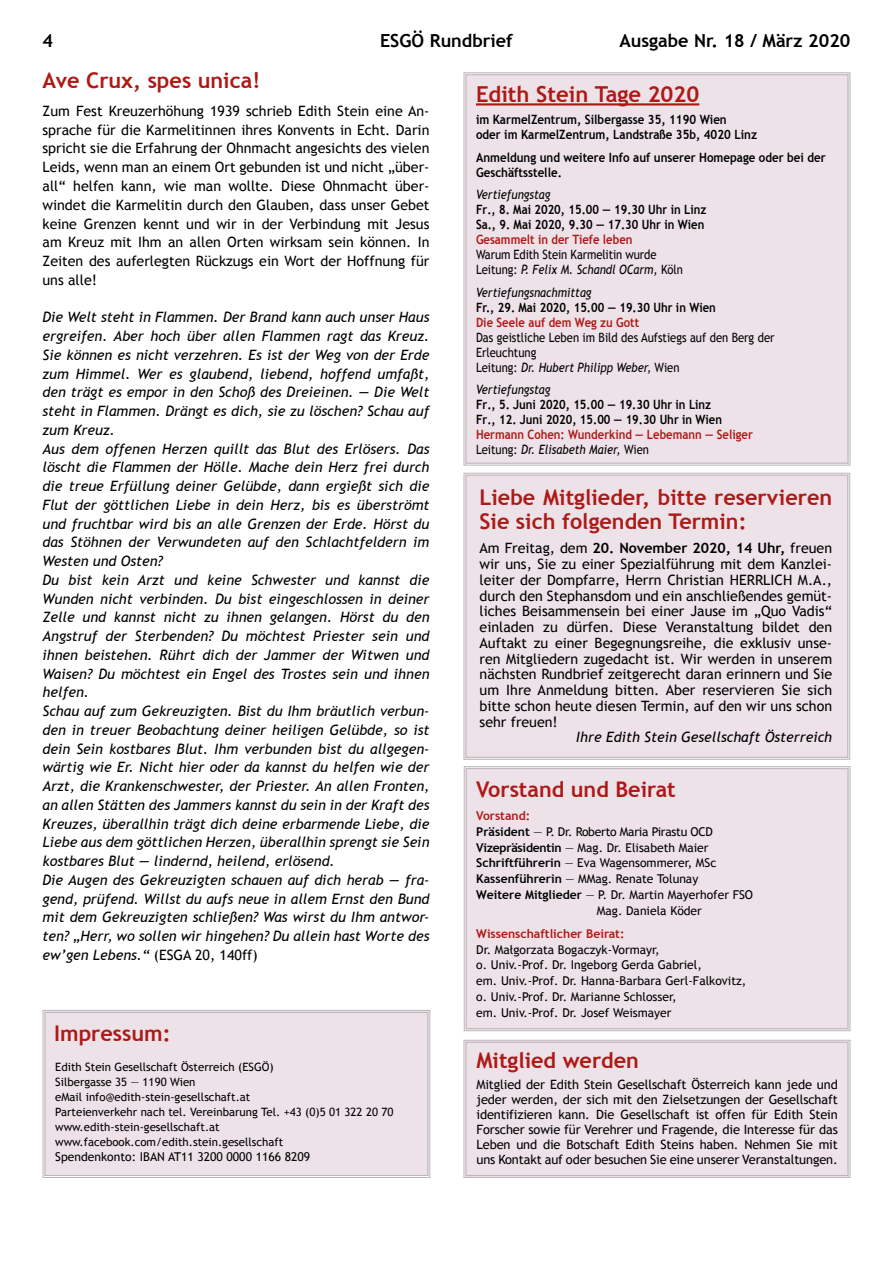
<style>
.page{position:relative;width:893px;height:1263px;background:#fff}
.page>*{position:absolute;margin:0;border:0;box-sizing:border-box;transform-origin:0 0}
.t1{font:700 22.05px "Trebuchet MS";color:#ae1916}
.t2{font:700 21.6px/24px "Trebuchet MS";color:#ae1916}
.t3{font:700 18px "Trebuchet MS";color:#000}
.t4{font:italic 14.25px/18.8px "Trebuchet MS";color:#000}
.t5{font:14.25px/15.8px "Trebuchet MS";color:#000;text-align:justify}
.t6{font:12.9px/15px "Trebuchet MS";letter-spacing:-.01em;color:#000;text-align:justify}
.t7{font:700 12.9px/15px "Trebuchet MS";color:#000;scale:.88 1}
.t8{font:12.9px/15px "Trebuchet MS";letter-spacing:-.01em;color:#000;scale:.88 1}
.t9{font:700 12.9px/15px "Trebuchet MS";color:#000;scale:.9 1}
.t10{font:700 12.9px/15px "Trebuchet MS";color:#ae1916;scale:.88 1}
.t11{font:italic 12.9px "Trebuchet MS";color:#000;scale:.88 1}
.t12{font:12.15px/15.8px "Trebuchet MS";color:#000}
.t13{font:12.15px "Trebuchet MS";letter-spacing:-.02em;color:#000}
.t14{font:700 12.15px "Trebuchet MS";color:#ae1916}
.t15{font:11.55px/15px "Trebuchet MS";color:#000}
.s1{font-style:italic}
.s2{font-weight:400;color:#000}
.s3{font-weight:400;font-style:italic;color:#000}
.s4{font-style:normal}
.s5{font-weight:700}
</style>
<div class="page">
<svg style="left:463px;top:472px;width:388px;height:288px;background:#dbd7d9"></svg>
<div style="left:465px;top:474px;width:384px;height:284px;background:#ede2e8"></div>
<svg style="left:463px;top:72px;width:388px;height:394px;background:#dbd6d9"></svg>
<div style="left:465px;top:74px;width:384px;height:390px;background:#ede2e8"></div>
<hr style="left:476px;top:103px;width:223px;height:2px;background:#ae1916">
<svg style="left:463px;top:766px;width:388px;height:266px;background:#dbd7d9"></svg>
<div style="left:465px;top:768px;width:384px;height:262px;background:#ede2e8"></div>
<div style="left:463px;top:1039px;width:388px;height:139px;background:#ede2e8"></div>
<div style="left:465px;top:1042px;width:383px;height:134px;border:1px solid #bbb3b7"></div>
<div style="left:42px;top:1010px;width:389px;height:168px;background:#ede2e8"></div>
<div style="left:45px;top:1012px;width:383px;height:164px;border:1px solid #bbb3b7"></div>
<p class="t3" style="left:43px;top:30px;width:12px">4</p>
<p class="t3" style="left:380px;top:30px;width:134px">ESGÖ Rundbrief</p>
<p class="t3" style="left:619px;top:30px;width:233px">Ausgabe Nr. 18 / März 2020</p>
<h1 class="t1" style="left:476px;top:80px;width:225px">Edith Stein Tage 2020</h1>
<p class="t9" style="left:476px;top:112px;width:314px">im KarmelZentrum, Silbergasse 35, 1190 Wien<br>oder im KarmelZentrum, Landstraße 35b, 4020 Linz</p>
<p class="t9" style="left:476px;top:150px;width:390px">Anmeldung und weitere Info auf unserer Homepage oder bei der<br>Geschäftsstelle.</p>
<p class="t11" style="left:476px;top:187px;width:86px">Vertiefungstag</p>
<p class="t7" style="left:476px;top:202px;width:263px">Fr., 8. Mai 2020, 15.00 — 19.30 Uhr in Linz<br>Sa., 9. Mai 2020, 9.30 — 17.30 Uhr in Wien</p>
<p class="t10" style="left:476px;top:232px;width:179px">Gesammelt in der Tiefe leben</p>
<p class="t8" style="left:476px;top:247px;width:237px">Warum Edith Stein Karmelitin wurde<br>Leitung: <span class="s1">P. Felix M. Schandl OCarm,</span> Köln</p>
<p class="t11" style="left:476px;top:284px;width:133px">Vertiefungsnachmittag</p>
<p class="t7" style="left:476px;top:300px;width:274px">Fr., 29. Mai 2020, 15.00 — 19.30 Uhr in Wien</p>
<p class="t10" style="left:476px;top:315px;width:187px">Die Seele auf dem Weg zu Gott</p>
<p class="t8" style="left:476px;top:330px;width:341px">Das geistliche Leben im Bild des Aufstiegs auf den Berg der<br>Erleuchtung<br>Leitung: <span class="s1">Dr. Hubert Philipp Weber,</span> Wien</p>
<p class="t11" style="left:476px;top:382px;width:86px">Vertiefungstag</p>
<p class="t7" style="left:476px;top:397px;width:281px">Fr., 5. Juni 2020, 15.00 — 19.30 Uhr in Linz<br>Fr., 12. Juni 2020, 15.00 — 19.30 Uhr in Wien</p>
<p class="t10" style="left:476px;top:427px;width:316px">Hermann Cohen: Wunderkind — Lebemann — Seliger<br><span class="s2">Leitung:</span> <span class="s3">Dr. Elisabeth Maier,</span> <span class="s2">Wien</span></p>
<h2 class="t2" style="left:43px;top:69px;width:219px">Ave Crux, spes unica!</h2>
<p class="t5" style="left:43px;top:102px;width:388px;line-height:18.8px">Zum Fest Kreuzerhöhung 1939 schrieb Edith Stein eine An&shy;sprache für die Karmelitinnen ihres Konvents in Echt. Darin spricht sie die Erfahrung der Ohnmacht angesichts des vielen Leids, wenn man an einem Ort gebunden ist und nicht „über&shy;all“ helfen kann, wie man wollte. Diese Ohnmacht über&shy;windet die Karmelitin durch den Glauben, dass unser Gebet keine Grenzen kennt und wir in der Verbindung mit Jesus am Kreuz mit Ihm an allen Orten wirksam sein können. In Zeiten des auferlegten Rückzugs ein Wort der Hoffnung für uns alle!</p>
<p class="t4" style="left:43px;top:308px;width:388px">Die Welt steht in Flammen. Der Brand kann auch unser Haus ergreifen. Aber hoch über allen Flammen ragt das Kreuz.<br>Sie können es nicht verzehren. Es ist der Weg von der Erde zum Himmel. Wer es glaubend, liebend, hoffend umfaßt, den trägt es empor in den Schoß des Dreieinen. — Die Welt steht in Flammen. Drängt es dich, sie zu löschen? Schau auf zum Kreuz.<br>Aus dem offenen Herzen quillt das Blut des Erlösers. Das löscht die Flammen der Hölle. Mache dein Herz frei durch die treue Erfüllung deiner Gelübde, dann ergießt sich die Flut der göttlichen Liebe in dein Herz, bis es überströmt und fruchtbar wird bis an alle Grenzen der Erde. Hörst du das Stöhnen der Verwundeten auf den Schlachtfeldern im Westen und Osten?<br>Du bist kein Arzt und keine Schwester und kannst die Wunden nicht verbinden. Du bist eingeschlossen in deiner Zelle und kannst nicht zu ihnen gelangen. Hörst du den Angstruf der Sterbenden? Du möchtest Priester sein und ihnen beistehen. Rührt dich der Jammer der Witwen und Waisen? Du möchtest ein Engel des Trostes sein und ihnen helfen.<br>Schau auf zum Gekreuzigten. Bist du Ihm bräutlich verbun&shy;den in treuer Beobachtung deiner heiligen Gelübde, so ist dein Sein kostbares Blut. Ihm verbunden bist du allgegen&shy;wärtig wie Er. Nicht hier oder da kannst du helfen wie der Arzt, die Krankenschwester, der Priester. An allen Fronten, an allen Stätten des Jammers kannst du sein in der Kraft des Kreuzes, überallhin trägt dich deine erbarmende Liebe, die Liebe aus dem göttlichen Herzen, überallhin sprengt sie Sein kostbares Blut — lindernd, heilend, erlösend.<br>Die Augen des Gekreuzigten schauen auf dich herab — fra&shy;gend, prüfend. Willst du aufs neue in allem Ernst den Bund mit dem Gekreuzigten schließen? Was wirst du Ihm antwor&shy;ten? „Herr, wo sollen wir hingehen? Du allein hast Worte des ew’gen Lebens.“ <span class="s4">(ESGA 20, 140ff)</span></p>
<h2 class="t2" style="left:480px;top:485px;width:354px">Liebe Mitglieder, bitte reservieren<br>Sie sich folgenden Termin:</h2>
<p class="t5" style="left:480px;top:541px;width:354px">Am Freitag, dem <span class="s5">20. November 2020, 14 Uhr,</span> freuen wir uns, Sie zu einer Spezialführung mit dem Kanzlei&shy;leiter der Dompfarre, Herrn Christian HERRLICH M.A., durch den Stephansdom und ein anschließendes gemüt&shy;liches Beisammensein bei einer Jause im „Quo Vadis“ einladen zu dürfen. Diese Veranstaltung bildet den Auftakt zu einer Begegnungsreihe, die exklusiv unse&shy;ren Mitgliedern zugedacht ist. Wir werden in unserem nächsten Rundbrief zeitgerecht daran erinnern und Sie um Ihre Anmeldung bitten. Aber reservieren Sie sich bitte schon heute diesen Termin, auf den wir uns schon sehr freuen!</p>
<p class="t4" style="left:576px;top:728px;width:257px">Ihre Edith Stein Gesellschaft Österreich</p>
<h2 class="t2" style="left:476px;top:777px;width:201px">Vorstand und Beirat</h2>
<p class="t14" style="left:476px;top:808px;width:56px">Vorstand:</p>
<p class="t13" style="left:476px;top:824px;width:238px"><span class="s5">Präsident</span> ― P. Dr. Roberto Maria Pirastu OCD</p>
<p class="t12" style="left:476px;top:840px;width:234px"><span class="s5">Vizepräsidentin</span> ― Mag. Dr. Elisabeth Maier</p>
<p class="t12" style="left:476px;top:855px;width:242px"><span class="s5">Schriftführerin</span> ― Eva Wagensommerer, MSc</p>
<p class="t12" style="left:476px;top:871px;width:224px"><span class="s5">Kassenführerin</span> ― MMag. Renate Tolunay</p>
<p class="t12" style="left:476px;top:887px;width:278px"><span class="s5">Weitere Mitglieder</span> ― P. Dr. Martin Mayerhofer FSO</p>
<p class="t12" style="left:597px;top:903px;width:107px">Mag. Daniela Köder</p>
<p class="t14" style="left:476px;top:926px;width:150px">Wissenschaftlicher Beirat:</p>
<p class="t12" style="left:476px;top:942px;width:272px">Dr. Małgorzata Bogaczyk-Vormayr,<br>o. Univ.-Prof. Dr. Ingeborg Gerda Gabriel,<br>em. Univ.-Prof. Dr. Hanna-Barbara Gerl-Falkovitz, o. Univ.-Prof. Dr. Marianne Schlosser,<br>em. Univ.-Prof. Dr. Josef Weismayer</p>
<h2 class="t2" style="left:476px;top:1048px;width:164px">Mitglied werden</h2>
<p class="t6" style="left:476px;top:1077px;width:363px">Mitglied der Edith Stein Gesellschaft Österreich kann jede und jeder werden, der sich mit den Zielsetzungen der Gesellschaft identifizieren kann. Die Gesellschaft ist offen für Edith Stein Forscher sowie für Verehrer und Fragende, die Interesse für das Leben und die Botschaft Edith Steins haben. Nehmen Sie mit uns Kontakt auf oder besuchen Sie eine unserer Veranstaltungen.</p>
<h2 class="t2" style="left:54px;top:1021px;width:118px">Impressum:</h2>
<p class="t15" style="left:55px;top:1059px;width:340px">Edith Stein Gesellschaft Österreich (ESGÖ)<br>Silbergasse 35 — 1190 Wien<br>eMail info@edith-stein-gesellschaft.at<br>Parteienverkehr nach tel. Vereinbarung Tel. +43 (0)5 01 322 20 70 www.edith-stein-gesellschaft.at www.facebook.com/edith.stein.gesellschaft</p>
<p class="t12" style="left:55px;top:1148px;width:257px">Spendenkonto: IBAN AT11 3200 0000 1166 8209</p>
</div>
